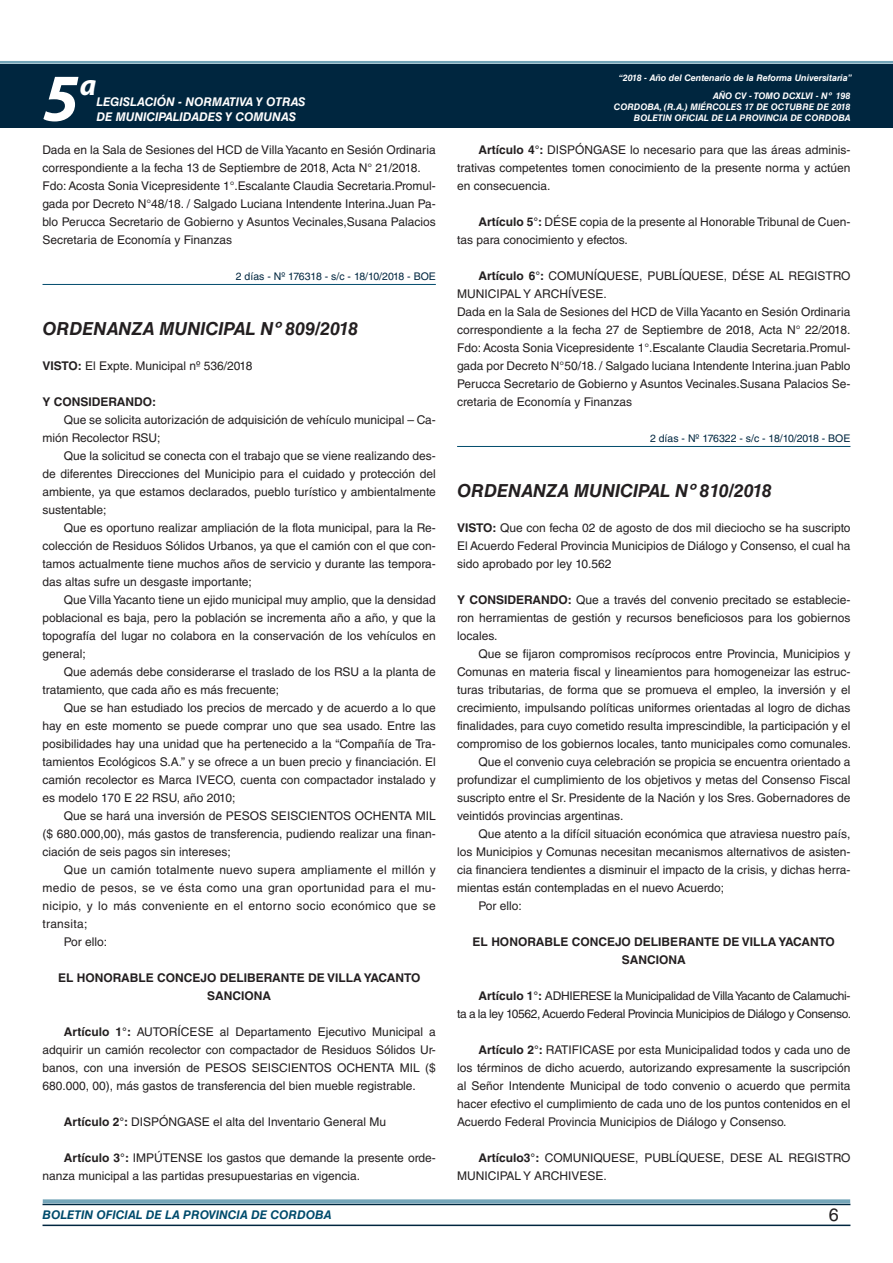
<style>
.page{position:relative;width:893px;height:1263px;background:#fff}
.page>*{position:absolute;margin:0;border:0;box-sizing:border-box;transform-origin:0 0}
.t1{font:italic 700 67.5px "Myriad Pro";color:#fff}
.t2{font:italic 700 30px "Myriad Pro";color:#fff}
.NOMBRE_DE_MINISTERIO{font:italic 700 18px "Helvetica LT Std";color:#231f20}
.t3{font:18px "Helvetica LT Std";color:#231f20}
.TEXTO_BASE{font:12px/18px "Helvetica LT Std";color:#231f20;text-align:justify}
.TEXTO_BASE-2{font:12px/18px "Helvetica LT Std";letter-spacing:-.025em;color:#231f20;text-align:right}
.RESUELVE{font:700 12px/18px "Helvetica LT Std";color:#231f20;text-align:center}
.t4{font:italic 700 12px "Helvetica LT Std";color:#fff}
.t5{font:italic 700 12px "Helvetica LT Std";color:#004b6c}
.TEXTO_BASE-3{font:700 12px "Helvetica LT Std";color:#231f20}
.FECHA_DE_VENCIMIENTO{font:10.5px "Helvetica LT Std";color:#00263f}
.t6{font:italic 700 9px/10.8px "Helvetica LT Std";color:#fff;text-align:right}
.s1{font-weight:700}
</style>
<div class="page">
<div style="left:0;top:61px;width:893px;height:6px;background:#fff;opacity:.75"></div>
<div style="left:0;top:64px;width:893px;height:64px;background:#00263f"></div>
<hr style="left:43px;top:1224px;width:807px;height:2px;background:#00263f">
<div style="left:42px;top:1198px;width:809px;height:8px;background:#fff;opacity:.75"></div>
<hr style="left:43px;top:284px;width:393px;height:1px;background:#004b6c">
<hr style="left:457px;top:446px;width:393px;height:1px;background:#004b6c">
<h1 class="t1" style="left:43px;top:54px;width:38px">5</h1>
<h2 class="t2" style="left:80px;top:66px;width:18px">a</h2>
<p class="t4" style="left:96px;top:95px;width:211px">LEGISLACIÓN - NORMATIVA Y OTRAS</p>
<p class="t4" style="left:96px;top:109px;width:201px">DE MUNICIPALIDADES Y COMUNAS</p>
<p class="TEXTO_BASE" style="left:43px;top:141px;width:395px">Dada en la Sala de Sesiones del HCD de Villa Yacanto en Sesión Ordinaria correspondiente a la fecha 13 de Septiembre de 2018, Acta N° 21/2018.</p>
<p class="TEXTO_BASE" style="left:43px;top:177px;width:395px">Fdo: Acosta Sonia Vicepresidente 1°.Escalante Claudia Secretaria.Promul&shy;gada por Decreto N°48/18. / Salgado Luciana Intendente Interina.Juan Pa&shy;blo Perucca Secretario de Gobierno y Asuntos Vecinales,Susana Palacios Secretaria de Economía y Finanzas</p>
<p class="FECHA_DE_VENCIMIENTO" style="left:236px;top:270px;width:201px">2 días - Nº 176318 - s/c - 18/10/2018 - BOE</p>
<p class="NOMBRE_DE_MINISTERIO" style="left:43px;top:318px;width:317px">ORDENANZA MUNICIPAL Nº 809/2018</p>
<p class="TEXTO_BASE" style="left:43px;top:357px;width:211px"><span class="s1">VISTO:</span> El Expte. Municipal nº 536/2018</p>
<p class="TEXTO_BASE-3" style="left:43px;top:394px;width:115px">Y CONSIDERANDO:</p>
<p class="TEXTO_BASE" style="left:43px;top:411px;width:395px;text-indent:21px">Que se solicita autorización de adquisición de vehículo municipal – Ca&shy;mión Recolector RSU;</p>
<p class="TEXTO_BASE" style="left:43px;top:447px;width:395px;text-indent:21px">Que la solicitud se conecta con el trabajo que se viene realizando des&shy;de diferentes Direcciones del Municipio para el cuidado y protección del ambiente, ya que estamos declarados, pueblo turístico y ambientalmente sustentable;</p>
<p class="TEXTO_BASE" style="left:43px;top:519px;width:395px;text-indent:21px">Que es oportuno realizar ampliación de la flota municipal, para la Re&shy;colección de Residuos Sólidos Urbanos, ya que el camión con el que con&shy;tamos actualmente tiene muchos años de servicio y durante las tempora&shy;das altas sufre un desgaste importante;</p>
<p class="TEXTO_BASE" style="left:43px;top:591px;width:395px;text-indent:21px">Que Villa Yacanto tiene un ejido municipal muy amplio, que la densidad poblacional es baja, pero la población se incrementa año a año, y que la topografía del lugar no colabora en la conservación de los vehículos en general;</p>
<p class="TEXTO_BASE" style="left:43px;top:663px;width:395px;text-indent:21px">Que además debe considerarse el traslado de los RSU a la planta de tratamiento, que cada año es más frecuente;</p>
<p class="TEXTO_BASE" style="left:43px;top:699px;width:395px;text-indent:21px">Que se han estudiado los precios de mercado y de acuerdo a lo que hay en este momento se puede comprar uno que sea usado. Entre las posibilidades hay una unidad que ha pertenecido a la “Compañía de Tra&shy;tamientos Ecológicos S.A.” y se ofrece a un buen precio y financiación. El camión recolector es Marca IVECO, cuenta con compactador instalado y es modelo 170 E 22 RSU, año 2010;</p>
<p class="TEXTO_BASE" style="left:43px;top:807px;width:395px;text-indent:21px">Que se hará una inversión de PESOS SEISCIENTOS OCHENTA MIL ($ 680.000,00), más gastos de transferencia, pudiendo realizar una finan&shy;ciación de seis pagos sin intereses;</p>
<p class="TEXTO_BASE" style="left:43px;top:861px;width:395px;text-indent:21px">Que un camión totalmente nuevo supera ampliamente el millón y medio de pesos, se ve ésta como una gran oportunidad para el mu&shy;nicipio, y lo más conveniente en el entorno socio económico que se transita;</p>
<p class="TEXTO_BASE" style="left:64px;top:933px;width:45px">Por ello:</p>
<p class="RESUELVE" style="left:58px;top:968px;width:364px">EL HONORABLE CONCEJO DELIBERANTE DE VILLA YACANTO<br>SANCIONA</p>
<p class="TEXTO_BASE" style="left:43px;top:1023px;width:395px;text-indent:21px"><span class="s1">Artículo 1°:</span> AUTORÍCESE al Departamento Ejecutivo Municipal a adquirir un camión recolector con compactador de Residuos Sólidos Ur&shy;banos, con una inversión de PESOS SEISCIENTOS OCHENTA MIL ($ 680.000, 00), más gastos de transferencia del bien mueble registrable.</p>
<p class="TEXTO_BASE" style="left:64px;top:1113px;width:324px"><span class="s1">Artículo 2°:</span> DISPÓNGASE el alta del Inventario General Mu</p>
<p class="TEXTO_BASE" style="left:43px;top:1149px;width:395px;text-indent:21px"><span class="s1">Artículo 3°:</span> IMPÚTENSE los gastos que demande la presente orde&shy;nanza municipal a las partidas presupuestarias en vigencia.</p>
<p class="t6" style="left:619px;top:72px;width:235px">“2018 - Año del Centenario de la Reforma Universitaria”</p>
<p class="t6" style="left:614px;top:91px;width:238px">AÑO CV - TOMO DCXLVI - Nº 198<br>CORDOBA, (R.A.) MIÉRCOLES 17 DE OCTUBRE DE 2018<br>BOLETIN OFICIAL DE LA PROVINCIA DE CORDOBA</p>
<p class="TEXTO_BASE" style="left:457px;top:141px;width:395px;text-indent:21px"><span class="s1">Artículo 4°:</span> DISPÓNGASE lo necesario para que las áreas adminis&shy;trativas competentes tomen conocimiento de la presente norma y actúen en consecuencia.</p>
<p class="TEXTO_BASE" style="left:457px;top:213px;width:395px;text-indent:21px"><span class="s1">Artículo 5°:</span> DÉSE copia de la presente al Honorable Tribunal de Cuen&shy;tas para conocimiento y efectos.</p>
<p class="TEXTO_BASE" style="left:457px;top:267px;width:395px;text-indent:21px"><span class="s1">Artículo 6°:</span> COMUNÍQUESE, PUBLÍQUESE, DÉSE AL REGISTRO<br>MUNICIPAL Y ARCHÍVESE.</p>
<p class="TEXTO_BASE" style="left:457px;top:303px;width:395px">Dada en la Sala de Sesiones del HCD de Villa Yacanto en Sesión Ordinaria correspondiente a la fecha 27 de Septiembre de 2018, Acta N° 22/2018.<br>Fdo: Acosta Sonia Vicepresidente 1°.Escalante Claudia Secretaria.Promul&shy;gada por Decreto N°50/18. / Salgado luciana Intendente Interina.juan Pablo Perucca Secretario de Gobierno y Asuntos Vecinales.Susana Palacios Se&shy;cretaria de Economía y Finanzas</p>
<p class="FECHA_DE_VENCIMIENTO" style="left:650px;top:432px;width:202px">2 días - Nº 176322 - s/c - 18/10/2018 - BOE</p>
<p class="NOMBRE_DE_MINISTERIO" style="left:457px;top:480px;width:316px">ORDENANZA MUNICIPAL Nº 810/2018</p>
<p class="TEXTO_BASE" style="left:457px;top:519px;width:395px"><span class="s1">VISTO:</span> Que con fecha 02 de agosto de dos mil dieciocho se ha suscripto El Acuerdo Federal Provincia Municipios de Diálogo y Consenso, el cual ha sido aprobado por ley 10.562</p>
<p class="TEXTO_BASE" style="left:457px;top:591px;width:395px"><span class="s1">Y CONSIDERANDO:</span> Que a través del convenio precitado se establecie&shy;ron herramientas de gestión y recursos beneficiosos para los gobiernos locales.</p>
<p class="TEXTO_BASE" style="left:478px;top:645px;width:374px">Que se fijaron compromisos recíprocos entre Provincia, Municipios y</p>
<p class="TEXTO_BASE" style="left:457px;top:663px;width:395px">Comunas en materia fiscal y lineamientos para homogeneizar las estruc-</p>
<p class="TEXTO_BASE" style="left:457px;top:681px;width:395px">turas tributarias, de forma que se promueva el empleo, la inversión y el</p>
<p class="TEXTO_BASE" style="left:457px;top:699px;width:395px">crecimiento, impulsando políticas uniformes orientadas al logro de dichas</p>
<p class="TEXTO_BASE" style="left:457px;top:717px;width:395px">finalidades, para cuyo cometido resulta imprescindible, la participación y el</p>
<p class="TEXTO_BASE" style="left:457px;top:735px;width:395px">compromiso de los gobiernos locales, tanto municipales como comunales.</p>
<p class="TEXTO_BASE" style="left:478px;top:753px;width:373px">Que el convenio cuya celebración se propicia se encuentra orientado a</p>
<p class="TEXTO_BASE" style="left:457px;top:771px;width:395px">profundizar el cumplimiento de los objetivos y metas del Consenso Fiscal</p>
<p class="TEXTO_BASE" style="left:457px;top:789px;width:395px">suscripto entre el Sr. Presidente de la Nación y los Sres. Gobernadores de</p>
<p class="TEXTO_BASE" style="left:457px;top:807px;width:168px">veintidós provincias argentinas.</p>
<p class="TEXTO_BASE" style="left:457px;top:825px;width:395px;text-indent:21px">Que atento a la difícil situación económica que atraviesa nuestro país, los Municipios y Comunas necesitan mecanismos alternativos de asisten&shy;cia financiera tendientes a disminuir el impacto de la crisis, y dichas herra&shy;mientas están contempladas en el nuevo Acuerdo;</p>
<p class="TEXTO_BASE" style="left:478px;top:897px;width:45px">Por ello:</p>
<p class="RESUELVE" style="left:473px;top:932px;width:364px">EL HONORABLE CONCEJO DELIBERANTE DE VILLA YACANTO<br>SANCIONA</p>
<p class="TEXTO_BASE-2" style="left:457px;top:987px;width:396px"><span class="s1">Artículo 1°:</span> ADHIERESE la Municipalidad de Villa Yacanto de Calamuchi-<br>ta a la ley 10562, Acuerdo Federal Provincia Municipios de Diálogo y Consenso.</p>
<p class="TEXTO_BASE" style="left:457px;top:1041px;width:395px;text-indent:21px"><span class="s1">Artículo 2°:</span> RATIFICASE por esta Municipalidad todos y cada uno de los términos de dicho acuerdo, autorizando expresamente la suscripción al Señor Intendente Municipal de todo convenio o acuerdo que permita hacer efectivo el cumplimiento de cada uno de los puntos contenidos en el Acuerdo Federal Provincia Municipios de Diálogo y Consenso.</p>
<p class="TEXTO_BASE" style="left:457px;top:1149px;width:395px;text-indent:21px"><span class="s1">Artículo3°:</span> COMUNIQUESE, PUBLÍQUESE, DESE AL REGISTRO<br>MUNICIPAL Y ARCHIVESE.</p>
<p class="t5" style="left:43px;top:1208px;width:290px">BOLETIN OFICIAL DE LA PROVINCIA DE CORDOBA</p>
<h3 class="t3" style="left:829px;top:1204px;width:12px">6</h3>
</div>
